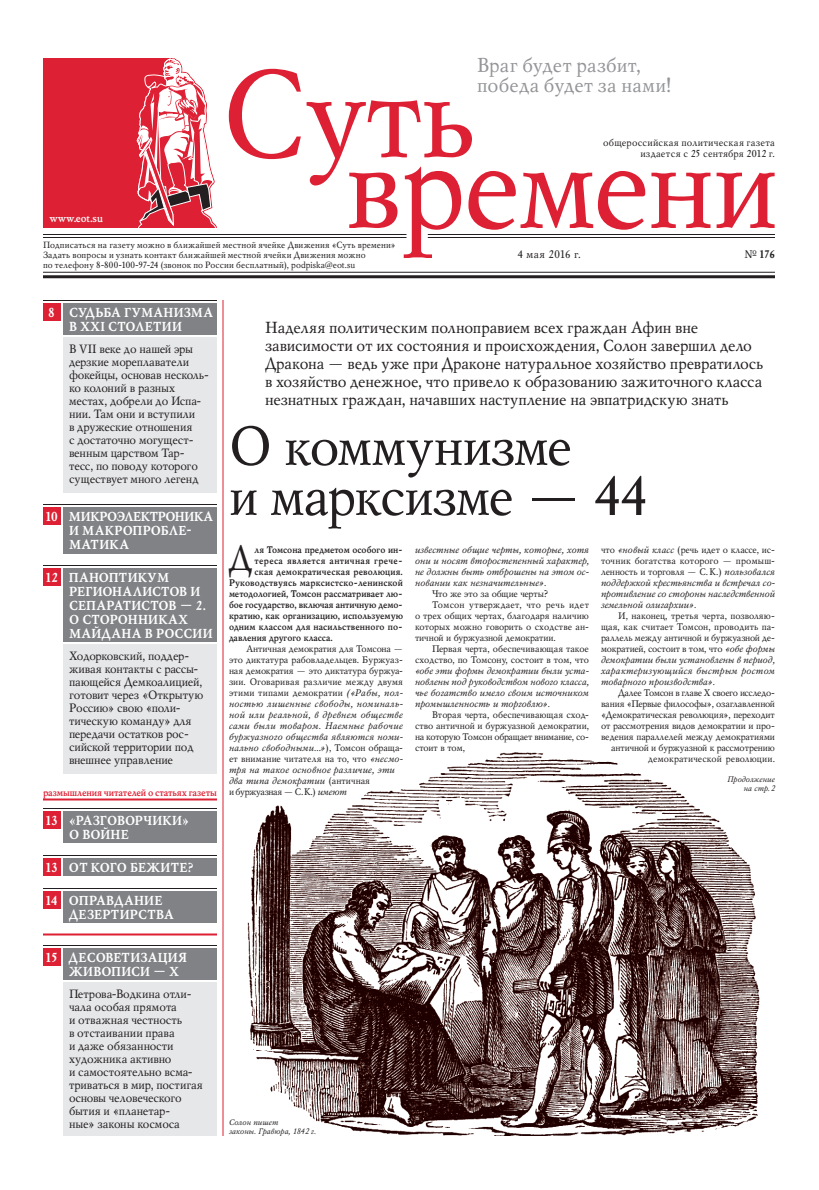
<style>
.page{position:relative;width:819px;height:1190px;background:#fff}
.page>*{position:absolute;margin:0;border:0;box-sizing:border-box;transform-origin:0 0}
.Heading{font:55px/50px "Mysl";letter-spacing:-.025em;color:#231f20}
.DropCap{font:33.7px "Mysl";color:#231f20}
.t1{font:20px/20px "Mysl";letter-spacing:.01em;color:#939598}
.Overheading{font:16px/18px "Mysl";letter-spacing:-.005em;color:#231f20}
.TOC_Lv1{font:700 13px/14px "Mysl";letter-spacing:.015em;color:#fff}
.TOC_Lv1-2{font:700 13px/14px "Mysl";letter-spacing:-.015em;color:#fff}
.TOC_l2{font:12px/13px "Mysl";letter-spacing:-.02em;color:#231f20}
.TOC_l2-2{font:12px/13px "Mysl";color:#231f20}
.Date-n-Num{font:11px "Mysl";letter-spacing:.03em;color:#231f20}
.t2{font:700 11px "Mysl";color:#fff}
.Date-n-Num-2{font:700 11px "Mysl";color:#231f20}
.t3{font:10px "Mysl";letter-spacing:.015em;color:#231f20}
.TOC_Lv1-3{font:700 10px "Mysl";letter-spacing:-.01em;color:#dd2033}
.t4{font:9.5px/11px "Mysl";letter-spacing:-.01em;color:#231f20;text-align:justify}
.t5{font:italic 9.5px/11px "Mysl";letter-spacing:.005em;color:#231f20;text-align:justify}
.DropCap-2{font:700 9.5px "Mysl";letter-spacing:.005em;color:#231f20}
.DropCap-3{font:700 9.5px "Mysl";letter-spacing:.03em;color:#231f20}
.t6{font:9px/10px "Mysl";letter-spacing:.01em;color:#231f20}
.t7{font:italic 8px/9px "Mysl";letter-spacing:.01em;color:#231f20;text-align:right}
.s1{font-weight:400}
.s2{font-style:normal}
.s3{font-style:italic}
</style>
<div class="page">
<svg style="left:651px;top:173px;width:60px;height:55px"></svg>
<svg style="left:717px;top:173px;width:58px;height:55px"></svg>
<svg style="left:229px;top:69px;width:72px;height:90px"></svg>
<svg style="left:307px;top:100px;width:338px;height:158px"></svg>
<svg style="left:43px;top:58px;width:174px;height:170px"></svg>
<hr style="left:43px;top:272px;width:732px;height:1px;background:#231f20">
<hr style="left:43px;top:275px;width:732px;height:3px;background:#231f20">
<hr style="left:428px;top:234px;width:347px;height:1px;background:#231f20">
<hr style="left:428px;top:237px;width:347px;height:1px;background:#231f20">
<hr style="left:43px;top:234px;width:363px;height:1px;background:#231f20">
<hr style="left:43px;top:237px;width:363px;height:1px;background:#231f20">
<div style="left:63px;top:644px;width:154px;height:130px;background:#e6e7e9"></div>
<div style="left:63px;top:337px;width:154px;height:156px;background:#e6e7e9"></div>
<div style="left:63px;top:568px;width:154px;height:74px;background:#808285"></div>
<div style="left:63px;top:982px;width:154px;height:154px;background:#e6e7e9"></div>
<div style="left:43px;top:507px;width:18px;height:18px;background:#dd2033"></div>
<div style="left:43px;top:568px;width:18px;height:18px;background:#dd2033"></div>
<div style="left:63px;top:507px;width:154px;height:47px;background:#808285"></div>
<hr style="left:223px;top:300px;width:1px;height:836px;background:#dd2033">
<div style="left:43px;top:948px;width:18px;height:18px;background:#dd2033"></div>
<div style="left:43px;top:891px;width:18px;height:18px;background:#dd2033"></div>
<div style="left:43px;top:811px;width:18px;height:18px;background:#dd2033"></div>
<div style="left:43px;top:858px;width:18px;height:18px;background:#dd2033"></div>
<div style="left:43px;top:303px;width:18px;height:18px;background:#dd2033"></div>
<div style="left:63px;top:948px;width:154px;height:32px;background:#808285"></div>
<div style="left:63px;top:891px;width:154px;height:32px;background:#808285"></div>
<div style="left:63px;top:811px;width:154px;height:32px;background:#808285"></div>
<div style="left:63px;top:858px;width:154px;height:18px;background:#808285"></div>
<div style="left:63px;top:303px;width:154px;height:32px;background:#808285"></div>
<img style="left:247px;top:752px;width:513px;height:384px">
<hr style="left:43px;top:300px;width:174px;height:1px;background:#231f20">
<hr style="left:43px;top:504px;width:174px;height:1px;background:#231f20">
<hr style="left:43px;top:565px;width:174px;height:1px;background:#231f20">
<hr style="left:43px;top:798px;width:174px;height:2px;background:#dd2033">
<hr style="left:43px;top:808px;width:174px;height:1px;background:#231f20">
<hr style="left:43px;top:855px;width:174px;height:1px;background:#231f20">
<hr style="left:43px;top:888px;width:174px;height:1px;background:#231f20">
<hr style="left:43px;top:934px;width:174px;height:2px;background:#dd2033">
<hr style="left:43px;top:945px;width:174px;height:1px;background:#231f20">
<h3 class="t1" style="left:477px;top:55px;width:196px">Враг будет разбит, победа будет за нами!</h3>
<p class="t2" style="left:49px;top:211px;width:55px">www.eot.su</p>
<p class="t3" style="left:603px;top:136px;width:173px">общероссийская политическая газета</p>
<p class="t3" style="left:640px;top:147px;width:136px">издается с 25 сентября 2012 г.</p>
<p class="t6" style="left:43px;top:240px;width:354px">Подписаться на газету можно в ближайшей местной ячейке Движения «Суть времени»<br>Задать вопросы и узнать контакт ближайшей местной ячейки Движения можно<br>по телефону 8-800-100-97-24 (звонок по России бесплатный), podpiska@eot.su</p>
<p class="Date-n-Num" style="left:518px;top:247px;width:65px">4 мая 2016 г.</p>
<p class="Date-n-Num-2" style="left:745px;top:247px;width:32px"><span class="s1">№</span> 176</p>
<p class="TOC_Lv1" style="left:69px;top:305px;width:145px;text-indent:-21px">8 СУДЬБА ГУМАНИЗМА<br>В XXI СТОЛЕТИИ</p>
<p class="TOC_l2" style="left:69px;top:342px;width:142px">В VII веке до нашей эры дерзкие мореплаватели фокейцы, основав несколь&shy;ко колоний в разных местах, добрели до Испа&shy;нии. Там они и вступили<br>в дружеские отношения<br>с достаточно могущест&shy;венным царством Тар&shy;тесс, по поводу которого существует много легенд</p>
<p class="TOC_Lv1-2" style="left:69px;top:509px;width:145px;text-indent:-24px">10 МИКРОЭЛЕКТРОНИКА<br>И МАКРОПРОБЛЕ−<br>МАТИКА</p>
<p class="TOC_Lv1" style="left:69px;top:570px;width:145px;text-indent:-24px">12 ПАНОПТИКУМ<br>РЕГИОНАЛИСТОВ И<br>СЕПАРАТИСТОВ — 2.<br>О СТОРОННИКАХ<br>МАЙДАНА В РОССИИ</p>
<p class="TOC_l2" style="left:69px;top:649px;width:136px">Ходорковский, поддер&shy;живая контакты с рассы&shy;пающейся Демкоалицией, готовит через «Открытую<br>Россию» свою «поли&shy;тическую команду» для передачи остатков рос&shy;сийской территории под внешнее управление</p>
<p class="TOC_Lv1-3" style="left:43px;top:785px;width:175px">размышления читателей о статьях газеты</p>
<p class="TOC_Lv1" style="left:69px;top:813px;width:122px;text-indent:-24px">13 «РАЗГОВОРЧИКИ»<br>О ВОЙНЕ</p>
<p class="TOC_Lv1" style="left:45px;top:860px;width:150px">13 ОТ КОГО БЕЖИТЕ?</p>
<p class="TOC_Lv1" style="left:69px;top:893px;width:106px;text-indent:-24px">14 ОПРАВДАНИЕ<br>ДЕЗЕРТИРСТВА</p>
<p class="TOC_Lv1" style="left:69px;top:950px;width:120px;text-indent:-24px">15 ДЕСОВЕТИЗАЦИЯ<br>ЖИВОПИСИ — X</p>
<p class="TOC_l2-2" style="left:69px;top:987px;width:135px">Петрова-Водкина отли&shy;чала особая прямота<br>и отважная честность<br>в отстаивании права<br>и даже обязанности художника активно<br>и самостоятельно всма&shy;триваться в мир, постигая основы человеческого бытия и «планетар-<br>ные» законы космоса</p>
<p class="Overheading" style="left:265px;top:318px;width:500px">Наделяя политическим полноправием всех граждан Афин вне зависимости от их состояния и происхождения, Солон завершил дело Дракона — ведь уже при Драконе натуральное хозяйство превратилось в хозяйство денежное, что привело к образованию зажиточного класса незнатных граждан, начавших наступление на эвпатридскую знать</p>
<p class="Heading" style="left:229px;top:420px;width:420px">О коммунизме<br>и марксизме — 44</p>
<p class="DropCap" style="left:229px;top:536px;width:26px">Д</p>
<p class="DropCap-2" style="left:255px;top:543px;width:150px">ля Томсона предметом особого ин-</p>
<p class="t5" style="left:601px;top:544px;width:176px"><span class="s2">что</span> «новый класс <span class="s2">(речь идет о классе, ис&shy;точник богатства которого — промыш&shy;ленность и торговля — С.К.)</span> пользовался поддержкой крестьянства и встречал со&shy;противление со стороны наследственной земельной олигархии».</p>
<p class="t4" style="left:601px;top:610px;width:176px;text-indent:17px">И, наконец, третья черта, позволяю&shy;щая, как считает Томсон, проводить па&shy;раллель между античной и буржуазной де&shy;мократией, состоит в том, что <span class="s3">«обе формы демократии были установлены в период, характеризующийся быстрым ростом товарного производства».</span></p>
<p class="t4" style="left:601px;top:687px;width:176px;text-align:right">Далее Томсон в главе X своего исследо&shy;вания «Первые философы», озаглавленной «Демократическая революция», переходит от рассмотрения видов демократии и про&shy;ведения параллелей между демократиями античной и буржуазной к рассмотрению демократической революции.</p>
<p class="t5" style="left:415px;top:544px;width:176px">известные общие черты, которые, хотя они и носят второстепенный характер, не должны быть отброшены на этом ос&shy;новании как незначительные».</p>
<p class="t4" style="left:432px;top:588px;width:118px">Что же это за общие черты?</p>
<p class="t4" style="left:415px;top:599px;width:176px;text-indent:17px">Томсон утверждает, что речь идет о трех общих чертах, благодаря наличию которых можно говорить о сходстве ан&shy;тичной и буржуазной демократии.</p>
<p class="t5" style="left:415px;top:643px;width:176px;text-indent:17px"><span class="s2">Первая черта, обеспечивающая такое сходство, по Томсону, состоит в том, что </span>«обе эти формы демократии были уста&shy;новлены под руководством нового класса, чье богатство имело своим источником промышленность и торговлю».</p>
<p class="t4" style="left:415px;top:709px;width:176px;text-indent:17px">Вторая черта, обеспечивающая сход&shy;ство античной и буржуазной демократии, на которую Томсон обращает внимание, со&shy;стоит в том,</p>
<p class="DropCap-3" style="left:255px;top:554px;width:150px">тереса является античная грече-</p>
<p class="DropCap-2" style="left:255px;top:565px;width:150px">ская демократическая революция.</p>
<p class="DropCap-2" style="left:229px;top:576px;width:175px">Руководствуясь марксистско-ленинской</p>
<p class="DropCap-2" style="left:229px;top:587px;width:175px">методологией, Томсон рассматривает лю-</p>
<p class="DropCap-2" style="left:229px;top:598px;width:175px">бое государство, включая античную демо-</p>
<p class="DropCap-2" style="left:229px;top:609px;width:176px">кратию, как организацию, используемую</p>
<p class="DropCap-2" style="left:229px;top:620px;width:175px">одним классом для насильственного по-</p>
<p class="DropCap-2" style="left:229px;top:631px;width:105px">давления другого класса.</p>
<p class="t4" style="left:229px;top:643px;width:176px;text-align:left;text-indent:17px">Античная демократия для Томсона — это диктатура рабовладельцев. Буржуаз&shy;ная демократия — это диктатура буржуа&shy;зии. Оговаривая различие между двумя этими типами демократии <span class="s3">(«Рабы, пол&shy;ностью лишенные свободы, номиналь&shy;ной или реальной, в древнем обществе сами были товаром. Наемные рабочие буржуазного общества являются номи&shy;нально свободными...»</span>), Томсон обраща&shy;ет внимание читателя на то, что <span class="s3">«несмо&shy;тря на такое основное различие, эти два типа демократии</span> (античная<br>и буржуазная — С.К.) <span class="s3">имеют</span></p>
<p class="t7" style="left:727px;top:775px;width:49px">Продолжение на стр. 2</p>
<p class="t7" style="left:229px;top:1118px;width:89px;text-align:left">Солон пишет<br>законы. Гравюра, 1842 г.</p>
</div>
